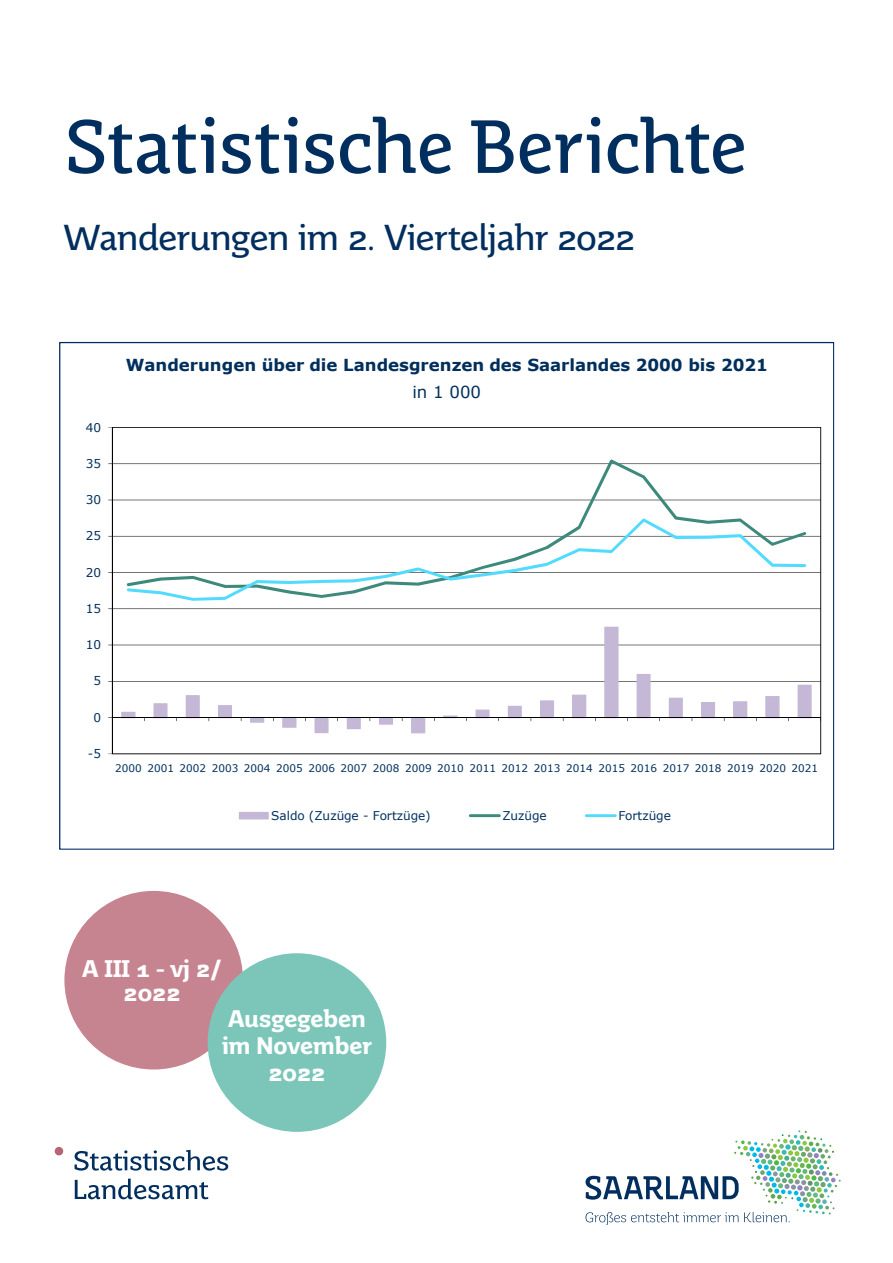
<style>
.page{position:relative;width:893px;height:1263px;background:#fff}
.page>*{position:absolute;margin:0;border:0;box-sizing:border-box;transform-origin:0 0}
.t1{font:75px "Saar Headline";letter-spacing:-.015em;color:#002e5e}
.Saar_Subline{font:36px "Saar Pro";letter-spacing:-.01em;color:#002e5e}
.Kreistext{font:700 24px/27px "Saar Pro";color:#fff;text-align:center}
.t2{font:700 16.5px "Verdana";letter-spacing:-.005em;color:#002f5c}
.t3{font:16.5px "Verdana";color:#002f5c}
.t4{font:12px "Verdana";letter-spacing:-.005em;color:#002f5c}
.t5{font:10.5px "Verdana";color:#002f5c}
</style>
<div class="page">
<svg style="left:75px;top:1150px;width:153px;height:20px"></svg>
<svg style="left:75px;top:1178px;width:133px;height:21px"></svg>
<div style="left:55px;top:1147px;width:8px;height:8px;background:#b56375;border-radius:50%"></div>
<svg style="left:59px;top:342px;width:775px;height:508px"></svg>
<div style="left:64px;top:891px;width:179px;height:178px;background:#c68490;border-radius:50%"></div>
<div style="left:208px;top:953px;width:178px;height:179px;background:#7bc6b9;border-radius:50%"></div>
<svg style="left:585px;top:1130px;width:256px;height:95px"></svg>
<h1 class="t1" style="left:64px;top:102px;width:685px">Statistische Berichte</h1>
<p class="Saar_Subline" style="left:64px;top:216px;width:573px">Wanderungen im 2. Vierteljahr 2022</p>
<p class="t2" style="left:126px;top:353px;width:644px">Wanderungen über die Landesgrenzen des Saarlandes 2000 bis 2021</p>
<p class="t4" style="left:86px;top:419px;width:17px">40</p>
<p class="t4" style="left:86px;top:455px;width:17px">35</p>
<p class="t4" style="left:86px;top:492px;width:17px">30</p>
<p class="t4" style="left:86px;top:528px;width:17px">25</p>
<p class="t4" style="left:86px;top:564px;width:17px">20</p>
<p class="t4" style="left:86px;top:600px;width:17px">15</p>
<p class="t4" style="left:86px;top:637px;width:17px">10</p>
<p class="t4" style="left:93px;top:673px;width:9px">5</p>
<p class="t4" style="left:93px;top:709px;width:9px">0</p>
<p class="t4" style="left:88px;top:745px;width:15px">-5</p>
<p class="t3" style="left:412px;top:381px;width:70px">in 1 000</p>
<p class="t5" style="left:115px;top:760px;width:704px">2000 2001 2002 2003 2004 2005 2006 2007 2008 2009 2010 2011 2012 2013 2014 2015 2016 2017 2018 2019 2020 2021</p>
<p class="t4" style="left:271px;top:807px;width:161px">Saldo (Zuzüge - Fortzüge)</p>
<p class="t4" style="left:502px;top:807px;width:46px">Zuzüge</p>
<p class="t4" style="left:618px;top:807px;width:54px">Fortzüge</p>
<p class="Kreistext" style="left:82px;top:956px;width:141px;line-height:24px">A III 1 - vj 2/<br>2022</p>
<p class="Kreistext" style="left:222px;top:1005px;width:151px">Ausgegeben im November<br>2022</p>
</div>
